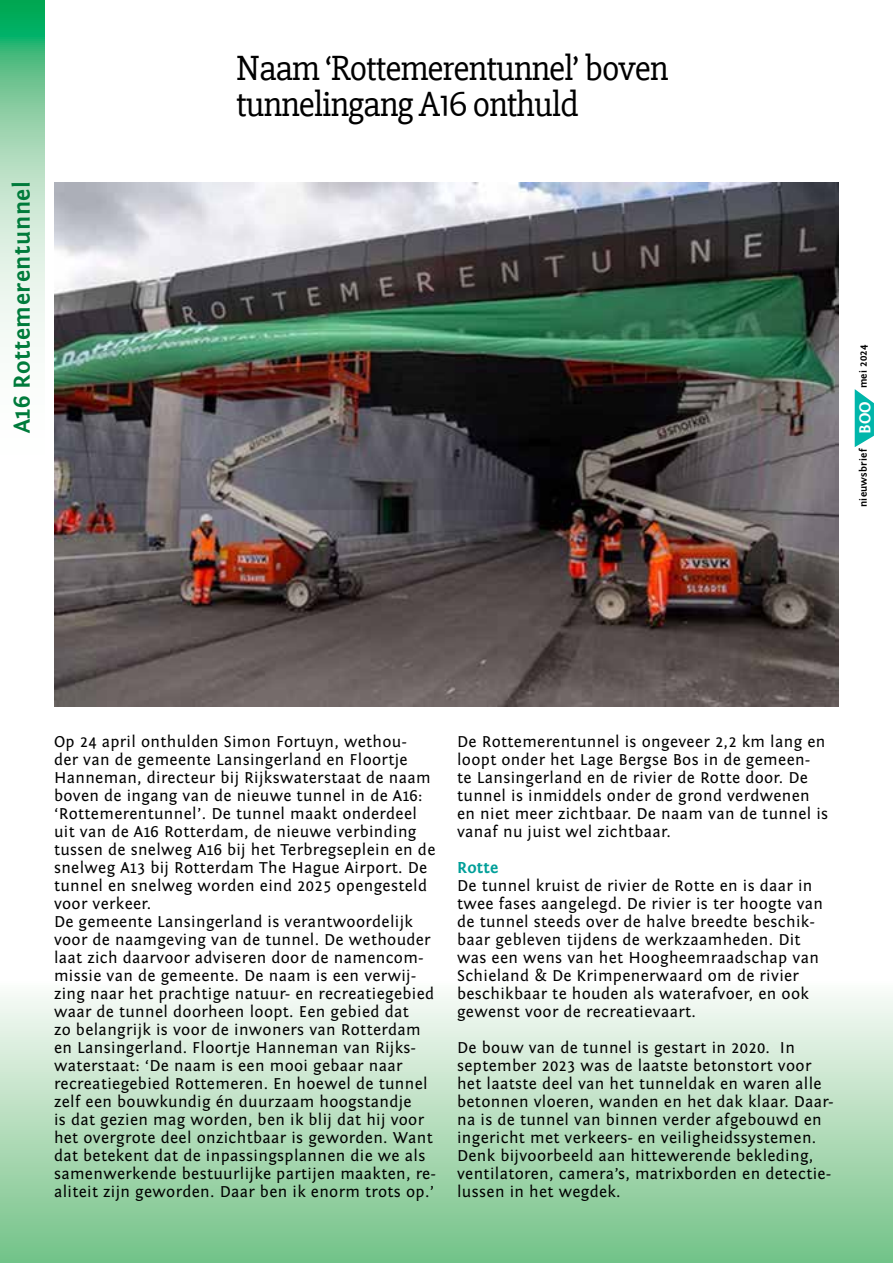
<style>
.page{position:relative;width:893px;height:1263px;background:#fff}
.page>*{position:absolute;margin:0;border:0;box-sizing:border-box;transform-origin:0 0}
.t1{font:36px/36px "Slabo 27 px";letter-spacing:-.025em;color:#000}
.t2{font:700 24px "Fontin Sans";letter-spacing:.025em;color:#007b3b}
.t3{font:16.5px/18px "Fontin Sans";letter-spacing:.02em;color:#000}
.t4{font:700 16.5px "Fontin Sans";letter-spacing:.02em;color:#009f99}
.t5{font:700 16.5px "Fontin Sans";color:#fff}
.t6{font:700 10.5px "Fontin Sans";letter-spacing:.02em;color:#000}
</style>
<div class="page">
<svg style="left:0;top:997px;width:893px;height:266px;background:#b3dcbc"></svg>
<svg style="left:0;top:1px;width:45px;height:337px;background:#9fd9b8"></svg>
<svg style="left:855px;top:389px;width:19px;height:58px"></svg>
<img style="left:54px;top:182px;width:785px;height:524px">
<h2 class="t2" style="left:9px;top:433px;width:254px;rotate:-90deg">A16 Rottemerentunnel</h2>
<h1 class="t1" style="left:236px;top:50px;width:434px">Naam ‘Rottemerentunnel’ boven tunnelingang A16 onthuld</h1>
<p class="t6" style="left:858px;top:388px;width:45px;rotate:-90deg">mei 2024</p>
<p class="t5" style="left:856px;top:434px;width:34px;rotate:-90deg">BOO</p>
<p class="t6" style="left:858px;top:507px;width:60px;rotate:-90deg">nieuwsbrief</p>
<p class="t3" style="left:54px;top:733px;width:383px">Op 24 april onthulden Simon Fortuyn, wethou-<br>der van de gemeente Lansingerland en Floortje Hanneman, directeur bij Rijkswaterstaat de naam boven de ingang van de nieuwe tunnel in de A16: ‘Rottemerentunnel’. De tunnel maakt onderdeel uit van de A16 Rotterdam, de nieuwe verbinding tussen de snelweg A16 bij het Terbregseplein en de snelweg A13 bij Rotterdam The Hague Airport. De tunnel en snelweg worden eind 2025 opengesteld voor verkeer.<br>De gemeente Lansingerland is verantwoordelijk voor de naamgeving van de tunnel. De wethouder laat zich daarvoor adviseren door de namencom&shy;missie van de gemeente. De naam is een verwij&shy;zing naar het prachtige natuur- en recreatiegebied waar de tunnel doorheen loopt. Een gebied dat<br>zo belangrijk is voor de inwoners van Rotterdam en Lansingerland. Floortje Hanneman van Rijks&shy;waterstaat: ‘De naam is een mooi gebaar naar recreatiegebied Rottemeren. En hoewel de tunnel zelf een bouwkundig én duurzaam hoogstandje<br>is dat gezien mag worden, ben ik blij dat hij voor het overgrote deel onzichtbaar is geworden. Want dat betekent dat de inpassingsplannen die we als samenwerkende bestuurlijke partijen maakten, re&shy;aliteit zijn geworden. Daar ben ik enorm trots op.’</p>
<p class="t3" style="left:457px;top:733px;width:373px">De Rottemerentunnel is ongeveer 2,2 km lang en loopt onder het Lage Bergse Bos in de gemeen&shy;te Lansingerland en de rivier de Rotte door. De tunnel is inmiddels onder de grond verdwenen en niet meer zichtbaar. De naam van de tunnel is vanaf nu juist wel zichtbaar.</p>
<p class="t4" style="left:457px;top:858px;width:43px">Rotte</p>
<p class="t3" style="left:457px;top:877px;width:367px">De tunnel kruist de rivier de Rotte en is daar in twee fases aangelegd. De rivier is ter hoogte van de tunnel steeds over de halve breedte beschik&shy;baar gebleven tijdens de werkzaamheden. Dit was een wens van het Hoogheemraadschap van Schieland &amp; De Krimpenerwaard om de rivier beschikbaar te houden als waterafvoer, en ook gewenst voor de recreatievaart.</p>
<p class="t3" style="left:457px;top:1039px;width:378px">De bouw van de tunnel is gestart in 2020. In september 2023 was de laatste betonstort voor het laatste deel van het tunneldak en waren alle betonnen vloeren, wanden en het dak klaar. Daar&shy;na is de tunnel van binnen verder afgebouwd en ingericht met verkeers- en veiligheidssystemen.<br>Denk bijvoorbeeld aan hittewerende bekleding, ventilatoren, camera’s, matrixborden en detectie&shy;lussen in het wegdek.</p>
</div>
